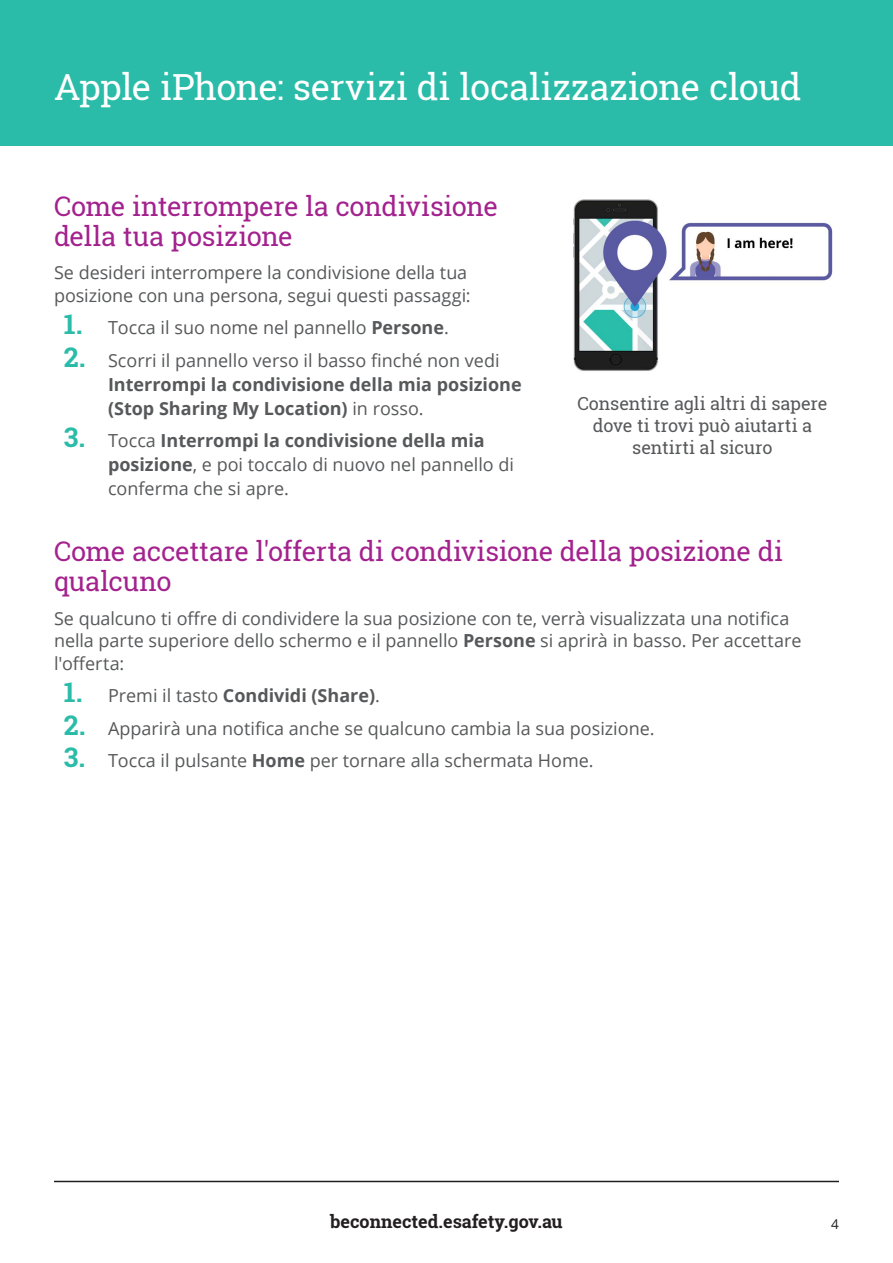
<style>
.page{position:relative;width:893px;height:1263px;background:#fff}
.page>*{position:absolute;margin:0;border:0;box-sizing:border-box;transform-origin:0 0}
.t1{font:36px "Roboto Slab";letter-spacing:-.015em;color:#fff}
.t2{font:27px/30px "Roboto Slab";letter-spacing:-.01em;color:#a3228e}
.t3{font:18px/22.5px "Open Sans";color:#57585a}
.t4{font:700 18px/24px "Open Sans";color:#57585a}
.t5{font:18px/21.6px "Roboto Slab";letter-spacing:-.005em;color:#57585a;text-align:center}
.t6{font:700 18px "Roboto Slab";color:#231f20}
.t7{font:13.5px "Open Sans";color:#231f20}
.s1{font-family:"Roboto Slab";font-weight:700;font-size:27px;color:#2abca8}
.s2{font-weight:700}
.s3{font-family:"Roboto Slab";font-size:27px;color:#2abca8}
.s4{font-weight:400}
</style>
<div class="page">
<hr style="left:54px;top:1181px;width:785px;height:1px;background:#231f20">
<div style="left:0;top:0;width:893px;height:145px;background:#2abca8"></div>
<img style="left:573px;top:199px;width:262px;height:172px">
<h1 class="t1" style="left:54px;top:62px;width:749px">Apple iPhone: servizi di localizzazione cloud</h1>
<h2 class="t2" style="left:54px;top:191px;width:445px">Come interrompere la condivisione della tua posizione</h2>
<p class="t3" style="left:54px;top:261px;width:418px">Se desideri interrompere la condivisione della tua posizione con una persona, segui questi passaggi:</p>
<p class="t3" style="left:64px;top:316px;width:386px"><span class="s1">1.</span> Tocca il suo nome nel pannello <span class="s2">Persone</span>.</p>
<p class="t4" style="left:108px;top:348px;width:415px;text-indent:-44px"><span class="s3">2.</span> <span class="s4">Scorri il pannello verso il basso finché non vedi<br></span>Interrompi la condivisione della mia posizione (Stop Sharing My Location) <span class="s4">in rosso.</span></p>
<p class="t3" style="left:108px;top:428px;width:408px;line-height:24px;text-indent:-44px"><span class="s1">3.</span> Tocca <span class="s2">Interrompi la condivisione della mia posizione</span>, e poi toccalo di nuovo nel pannello di conferma che si apre.</p>
<p class="t5" style="left:577px;top:393px;width:251px">Consentire agli altri di sapere dove ti trovi può aiutarti a sentirti al sicuro</p>
<h2 class="t2" style="left:54px;top:536px;width:730px">Come accettare l'offerta di condivisione della posizione di qualcuno</h2>
<p class="t3" style="left:54px;top:606px;width:749px">Se qualcuno ti offre di condividere la sua posizione con te, verrà visualizzata una notifica nella parte superiore dello schermo e il pannello <span class="s2">Persone</span> si aprirà in basso. Per accettare l'offerta:</p>
<p class="t4" style="left:64px;top:683px;width:317px"><span class="s3">1.</span> <span class="s4">Premi il tasto</span> Condividi (Share)<span class="s4">.</span></p>
<p class="t3" style="left:64px;top:716px;width:592px"><span class="s1">2.</span> Apparirà una notifica anche se qualcuno cambia la sua posizione.</p>
<p class="t3" style="left:64px;top:749px;width:531px"><span class="s1">3.</span> Tocca il pulsante <span class="s2">Home</span> per tornare alla schermata Home.</p>
<p class="t6" style="left:330px;top:1209px;width:234px">beconnected.esafety.gov.au</p>
<p class="t7" style="left:831px;top:1214px;width:9px">4</p>
</div>
